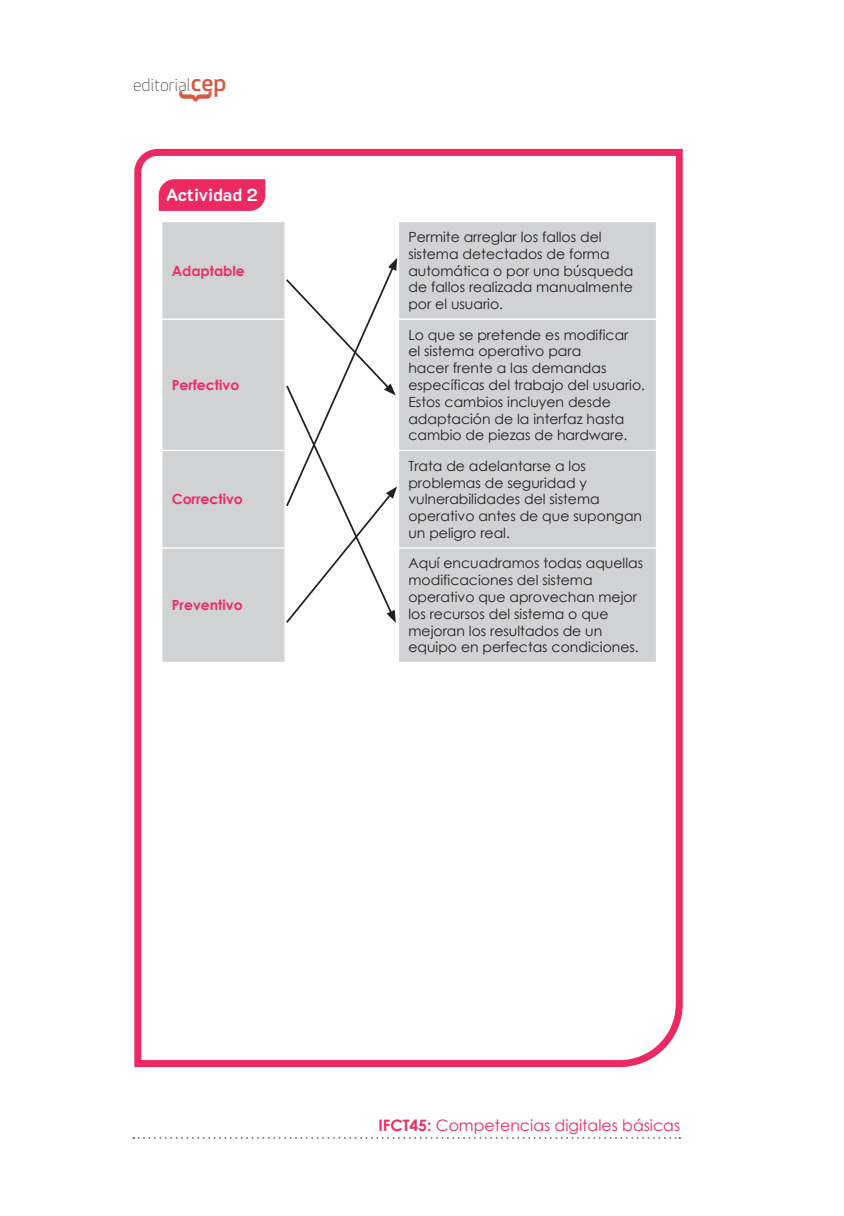
<style>
.page{position:relative;width:844px;height:1216px;background:#fff}
.page>*{position:absolute;margin:0;border:0;box-sizing:border-box;transform-origin:0 0}
.t1{font:700 36.23px "Frutiger Linotype";color:#d95842;scale:.91 1}
.t2{font:500 23.45px "Apex New";color:#d95842}
.Actividad{font:700 17.5px "K2 D";letter-spacing:-.01em;color:#fff}
.t3{font:300 17.5px "Apex New";letter-spacing:-.01em;color:#231f20;scale:.95 1}
.t4{font:15.75px "Century Gothic";color:#ed2961}
.TABLA_-_normal{font:14px/16.8px "Century Gothic";color:#231f20}
.TABLA_-_normal-2{font:700 14px "Century Gothic";color:#ee2c62}
.s1{font-weight:700;color:#ee2c62}
</style>
<div class="page">
<svg style="left:134px;top:148px;width:549px;height:920px"></svg>
<svg style="left:284px;top:258px;width:113px;height:366px"></svg>
<svg style="left:133px;top:1137px;width:547px;height:1px"></svg>
<p class="t3" style="left:133px;top:73px;width:62px">editorial</p>
<h1 class="t1" style="left:219px;top:91px;width:14px;rotate:90deg">}</h1>
<h2 class="t2" style="left:191px;top:67px;width:37px">cep</h2>
<p class="Actividad" style="left:166px;top:185px;width:93px">Actividad 2</p>
<p class="TABLA_-_normal-2" style="left:172px;top:260px;width:75px">Adaptable</p>
<p class="TABLA_-_normal-2" style="left:172px;top:374px;width:69px">Perfectivo</p>
<p class="TABLA_-_normal-2" style="left:172px;top:488px;width:73px">Correctivo</p>
<p class="TABLA_-_normal-2" style="left:172px;top:594px;width:72px">Preventivo</p>
<p class="TABLA_-_normal" style="left:408px;top:228px;width:226px">Permite arreglar los fallos del sistema detectados de forma automática o por una búsqueda de fallos realizada manualmente por el usuario.</p>
<p class="TABLA_-_normal" style="left:408px;top:326px;width:238px">Lo que se pretende es modificar<br>el sistema operativo para<br>hacer frente a las demandas específicas del trabajo del usuario.<br>Estos cambios incluyen desde adaptación de la interfaz hasta cambio de piezas de hardware.</p>
<p class="TABLA_-_normal" style="left:408px;top:457px;width:235px">Trata de adelantarse a los problemas de seguridad y vulnerabilidades del sistema operativo antes de que supongan un peligro real.</p>
<p class="TABLA_-_normal" style="left:408px;top:554px;width:236px">Aquí encuadramos todas aquellas modificaciones del sistema operativo que aprovechan mejor los recursos del sistema o que mejoran los resultados de un equipo en perfectas condiciones.</p>
<p class="t4" style="left:378px;top:1113px;width:303px"><span class="s1">IFCT45:</span> Competencias digitales básicas</p>
</div>
